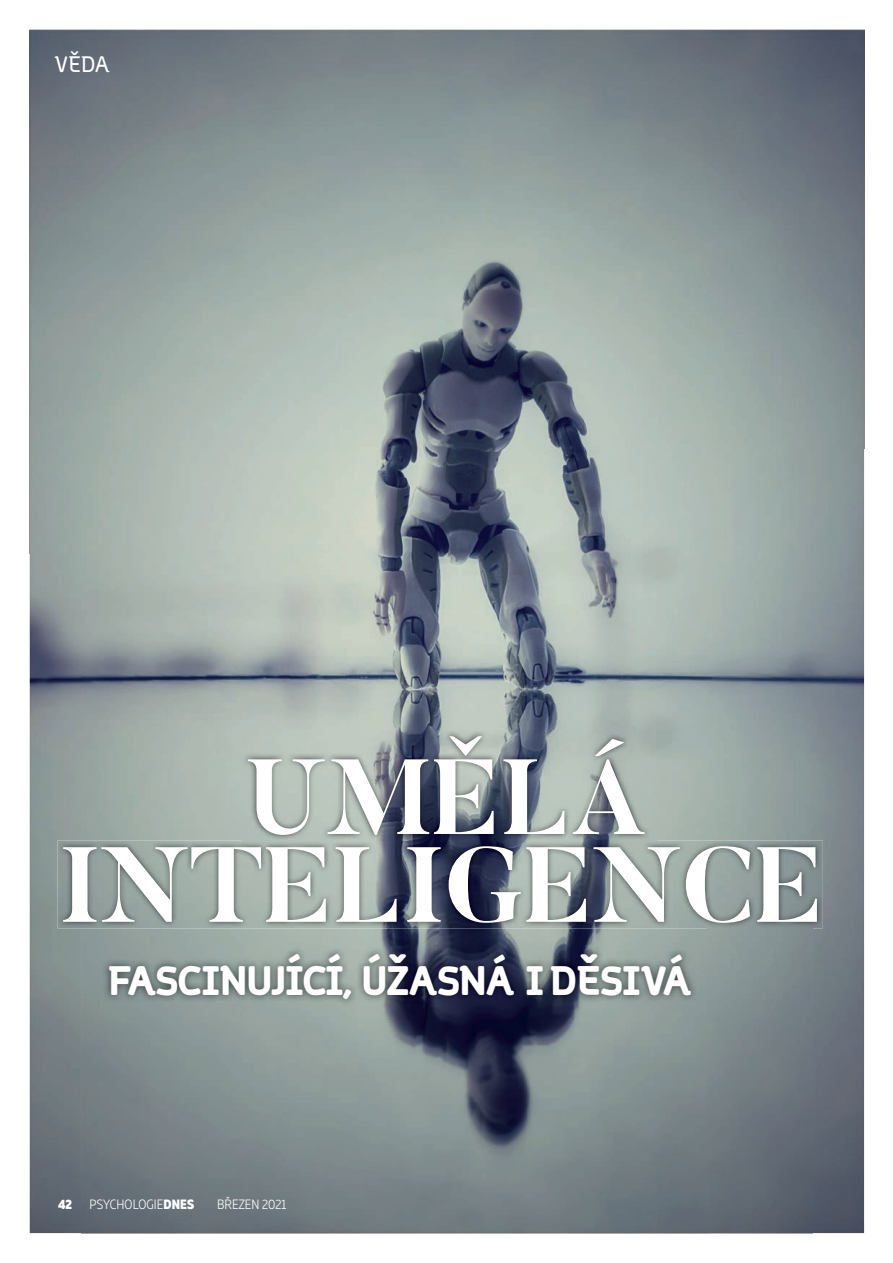
<style>
.page{position:relative;width:893px;height:1263px;background:#fff}
.page>*{position:absolute;margin:0;border:0;box-sizing:border-box;transform-origin:0 0}
.t1{font:700 105.9px/87.9px "Butler";color:#fff;text-align:center}
.t2{font:700 38.55px "Margot";color:#fff}
.t3{font:21px "Margot";color:#fff}
.t4{font:300 13.5px "Muller Narrow";letter-spacing:.01em;color:#fff}
.t5{font:800 13.5px "Muller Narrow";color:#fff}
.s1{font-weight:800}
</style>
<div class="page">
<img style="left:30px;top:30px;width:625px;height:523px">
<img style="left:655px;top:30px;width:209px;height:837px">
<img style="left:30px;top:553px;width:260px;height:314px">
<img style="left:290px;top:553px;width:366px;height:209px">
<img style="left:650px;top:762px;width:6px;height:78px">
<img style="left:30px;top:867px;width:51px;height:366px">
<img style="left:812px;top:867px;width:52px;height:366px">
<img style="left:81px;top:928px;width:731px;height:305px">
<img style="left:242px;top:730px;width:408px;height:110px">
<img style="left:57px;top:840px;width:766px;height:88px">
<img style="left:242px;top:840px;width:408px;height:1px">
<img style="left:101px;top:946px;width:598px;height:60px">
<h3 class="t3" style="left:55px;top:49px;width:57px">VĚDA</h3>
<h1 class="t1" style="left:59px;top:755px;width:766px">UMĚLÁ<br>INTELIGENCE</h1>
<h2 class="t2" style="left:109px;top:952px;width:584px">FASCINUJÍCÍ, ÚŽASNÁ I DĚSIVÁ</h2>
<p class="t5" style="left:58px;top:1196px;width:16px">42</p>
<p class="t4" style="left:90px;top:1196px;width:106px">PSYCHOLOGIE<span class="s1">DNES</span></p>
<p class="t4" style="left:217px;top:1196px;width:71px">břEzEn 2021</p>
</div>
